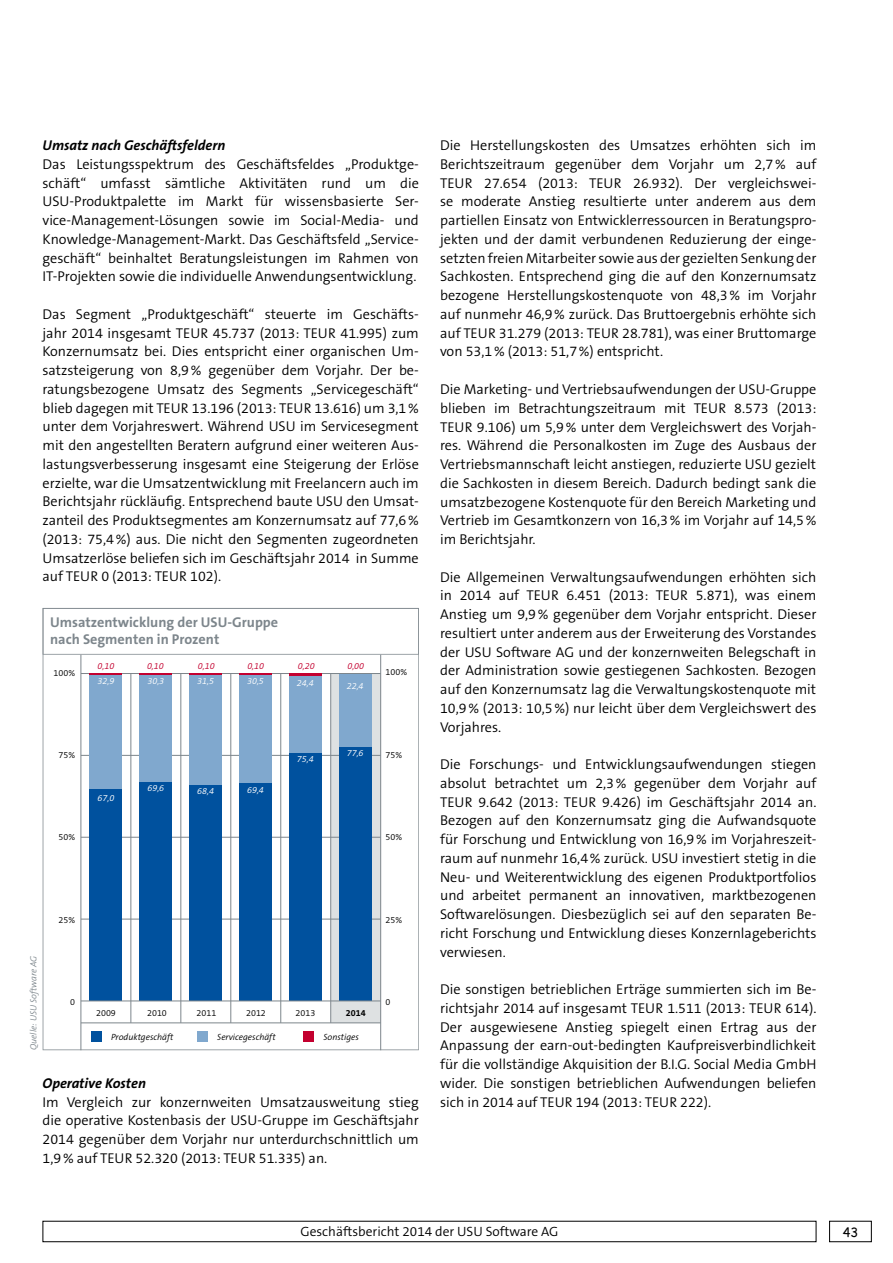
<style>
.page{position:relative;width:893px;height:1263px;background:#fff}
.page>*{position:absolute;margin:0;border:0;box-sizing:border-box;transform-origin:0 0}
.t1{font:300 14.25px/18.8px "The Sans B4";color:#000;text-align:justify}
.t2{font:700 14.25px/17.1px "The Sans B7";color:#7d868c}
.t3{font:italic 700 14.25px "The Sans B7";color:#000}
.t4{font:300 13.5px "The Sans B4";color:#000}
.t5{font:12.75px "Comic Sans MS";color:#000}
.t6{font:300 9px "The Sans B4";color:#000}
.t7{font:italic 300 9px "The Sans B4";color:#fff}
.t8{font:italic 300 9px "The Sans B4";color:#000}
.t9{font:italic 300 9px "The Sans B4";color:#c3002f}
.t10{font:italic 300 9px "The Sans B4";color:#7d868c}
.t11{font:700 9px "The Sans B7";color:#000}
</style>
<div class="page">
<div style="left:43px;top:1221px;width:773px;height:21px;border:1px solid #000"></div>
<div style="left:829px;top:1221px;width:43px;height:21px;border:1px solid #000"></div>
<svg style="left:43px;top:608px;width:376px;height:442px"></svg>
<hr style="left:81px;top:655px;width:1px;height:395px;background:#7d868c">
<hr style="left:130px;top:674px;width:1px;height:349px;background:#7d868c">
<hr style="left:180px;top:674px;width:1px;height:349px;background:#7d868c">
<hr style="left:230px;top:674px;width:1px;height:349px;background:#7d868c">
<hr style="left:280px;top:674px;width:1px;height:349px;background:#7d868c">
<hr style="left:330px;top:674px;width:1px;height:349px;background:#7d868c">
<hr style="left:380px;top:655px;width:1px;height:395px;background:#7d868c">
<div style="left:89px;top:788px;width:33px;height:213px;background:#00519e"></div>
<div style="left:139px;top:782px;width:33px;height:219px;background:#00519e"></div>
<div style="left:189px;top:784px;width:33px;height:217px;background:#00519e"></div>
<div style="left:239px;top:782px;width:33px;height:219px;background:#00519e"></div>
<div style="left:289px;top:753px;width:33px;height:248px;background:#00519e"></div>
<div style="left:339px;top:747px;width:33px;height:254px;background:#00519e"></div>
<div style="left:89px;top:675px;width:33px;height:113px;background:#80a8ce"></div>
<div style="left:139px;top:675px;width:33px;height:107px;background:#80a8ce"></div>
<div style="left:189px;top:675px;width:33px;height:109px;background:#80a8ce"></div>
<div style="left:239px;top:675px;width:33px;height:107px;background:#80a8ce"></div>
<div style="left:289px;top:676px;width:33px;height:77px;background:#80a8ce"></div>
<div style="left:339px;top:674px;width:33px;height:73px;background:#80a8ce"></div>
<hr style="left:89px;top:674px;width:33px;height:1px;background:#c3002f">
<hr style="left:139px;top:674px;width:33px;height:1px;background:#c3002f">
<hr style="left:189px;top:674px;width:33px;height:1px;background:#c3002f">
<hr style="left:239px;top:674px;width:33px;height:1px;background:#c3002f">
<hr style="left:289px;top:674px;width:33px;height:2px;background:#c3002f">
<div style="left:91px;top:1031px;width:11px;height:10px;background:#00519e"></div>
<div style="left:197px;top:1031px;width:11px;height:10px;background:#80a8ce"></div>
<div style="left:304px;top:1031px;width:10px;height:10px;background:#c3002f"></div>
<hr style="left:81px;top:1000px;width:300px;height:1px;background:#7d868c">
<p class="t3" style="left:43px;top:138px;width:184px">Umsatz nach Geschäftsfeldern</p>
<p class="t1" style="left:43px;top:155px;width:378px">Das Leistungsspektrum des Geschäftsfeldes „Produktge&shy;schäft“ umfasst sämtliche Aktivitäten rund um die USU-Produktpalette im Markt für wissensbasierte Ser&shy;vice-Management-Lösungen sowie im Social-Media- und Knowledge-Management-Markt. Das Geschäftsfeld „Service&shy;geschäft“ beinhaltet Beratungsleistungen im Rahmen von IT-Projekten sowie die individuelle Anwendungsentwicklung.</p>
<p class="t1" style="left:43px;top:305px;width:378px">Das Segment „Produktgeschäft“ steuerte im Geschäfts&shy;jahr 2014 insgesamt TEUR 45.737 (2013: TEUR 41.995) zum Konzernumsatz bei. Dies entspricht einer organischen Um&shy;satzsteigerung von 8,9% gegenüber dem Vorjahr. Der be&shy;ratungsbezogene Umsatz des Segments „Servicegeschäft“ blieb dagegen mit TEUR 13.196 (2013: TEUR 13.616) um 3,1% unter dem Vorjahreswert. Während USU im Servicesegment mit den angestellten Beratern aufgrund einer weiteren Aus&shy;lastungsverbesserung insgesamt eine Steigerung der Erlöse erzielte, war die Umsatzentwicklung mit Freelancern auch im Berichtsjahr rückläufig. Entsprechend baute USU den Umsat&shy;zanteil des Produktsegmentes am Konzernumsatz auf 77,6% (2013: 75,4%) aus. Die nicht den Segmenten zugeordneten Umsatzerlöse beliefen sich im Geschäftsjahr 2014 in Summe auf TEUR 0 (2013: TEUR 102).</p>
<p class="t2" style="left:50px;top:614px;width:230px">Umsatzentwicklung der USU-Gruppe nach Segmenten in Prozent</p>
<p class="t6" style="left:54px;top:668px;width:23px">100%</p>
<p class="t9" style="left:98px;top:662px;width:18px">0,10</p>
<p class="t9" style="left:147px;top:662px;width:18px">0,10</p>
<p class="t9" style="left:198px;top:662px;width:18px">0,10</p>
<p class="t9" style="left:247px;top:662px;width:18px">0,10</p>
<p class="t9" style="left:298px;top:662px;width:18px">0,20</p>
<p class="t9" style="left:347px;top:662px;width:18px">0,00</p>
<p class="t7" style="left:147px;top:676px;width:18px">30,3</p>
<p class="t7" style="left:197px;top:676px;width:18px">31,5</p>
<p class="t7" style="left:247px;top:676px;width:18px">30,5</p>
<p class="t7" style="left:297px;top:678px;width:18px">24,4</p>
<p class="t7" style="left:347px;top:681px;width:18px">22,4</p>
<p class="t7" style="left:98px;top:676px;width:18px">32,9</p>
<p class="t6" style="left:386px;top:668px;width:23px">100%</p>
<p class="t6" style="left:59px;top:750px;width:18px">75%</p>
<p class="t6" style="left:59px;top:832px;width:18px">50%</p>
<p class="t7" style="left:98px;top:793px;width:18px">67,0</p>
<p class="t7" style="left:147px;top:783px;width:18px">69,6</p>
<p class="t7" style="left:197px;top:787px;width:18px">68,4</p>
<p class="t7" style="left:247px;top:785px;width:18px">69,4</p>
<p class="t7" style="left:297px;top:754px;width:18px">75,4</p>
<p class="t7" style="left:347px;top:748px;width:18px">77,6</p>
<p class="t6" style="left:386px;top:750px;width:18px">75%</p>
<p class="t6" style="left:386px;top:832px;width:18px">50%</p>
<p class="t10" style="left:29px;top:1050px;width:96px;rotate:-90deg">Quelle: USU Software AG</p>
<p class="t6" style="left:59px;top:915px;width:18px">25%</p>
<p class="t6" style="left:70px;top:997px;width:6px">0</p>
<p class="t6" style="left:386px;top:915px;width:18px">25%</p>
<p class="t6" style="left:96px;top:1008px;width:21px">2009</p>
<p class="t6" style="left:147px;top:1008px;width:21px">2010</p>
<p class="t6" style="left:197px;top:1008px;width:21px">2011</p>
<p class="t6" style="left:246px;top:1008px;width:21px">2012</p>
<p class="t6" style="left:296px;top:1008px;width:21px">2013</p>
<p class="t11" style="left:346px;top:1008px;width:21px">2014</p>
<p class="t8" style="left:111px;top:1032px;width:64px">Produktgeschäft</p>
<p class="t8" style="left:217px;top:1032px;width:60px">Servicegeschäft</p>
<p class="t8" style="left:323px;top:1032px;width:37px">Sonstiges</p>
<p class="t6" style="left:386px;top:997px;width:6px">0</p>
<p class="t3" style="left:43px;top:1075px;width:105px">Operative Kosten</p>
<p class="t1" style="left:43px;top:1093px;width:378px">Im Vergleich zur konzernweiten Umsatzausweitung stieg die operative Kostenbasis der USU-Gruppe im Geschäftsjahr 2014 gegenüber dem Vorjahr nur unterdurchschnittlich um 1,9% auf TEUR 52.320 (2013: TEUR 51.335) an.</p>
<p class="t1" style="left:440px;top:137px;width:378px">Die Herstellungskosten des Umsatzes erhöhten sich im Berichtszeitraum gegenüber dem Vorjahr um 2,7% auf TEUR 27.654 (2013: TEUR 26.932). Der vergleichswei&shy;se moderate Anstieg resultierte unter anderem aus dem partiellen Einsatz von Entwicklerressourcen in Beratungspro&shy;jekten und der damit verbundenen Reduzierung der einge&shy;setzten freien Mitarbeiter sowie aus der gezielten Senkung der Sachkosten. Entsprechend ging die auf den Konzernumsatz bezogene Herstellungskostenquote von 48,3% im Vorjahr auf nunmehr 46,9% zurück. Das Bruttoergebnis erhöhte sich auf TEUR 31.279 (2013: TEUR 28.781), was einer Bruttomarge von 53,1% (2013: 51,7%) entspricht.</p>
<p class="t1" style="left:440px;top:380px;width:378px">Die Marketing- und Vertriebsaufwendungen der USU-Gruppe blieben im Betrachtungszeitraum mit TEUR 8.573 (2013:<br>TEUR 9.106) um 5,9% unter dem Vergleichswert des Vorjah&shy;res. Während die Personalkosten im Zuge des Ausbaus der Vertriebsmannschaft leicht anstiegen, reduzierte USU gezielt die Sachkosten in diesem Bereich. Dadurch bedingt sank die umsatzbezogene Kostenquote für den Bereich Marketing und Vertrieb im Gesamtkonzern von 16,3% im Vorjahr auf 14,5% im Berichtsjahr.</p>
<p class="t1" style="left:440px;top:568px;width:378px">Die Allgemeinen Verwaltungsaufwendungen erhöhten sich in 2014 auf TEUR 6.451 (2013: TEUR 5.871), was einem Anstieg um 9,9% gegenüber dem Vorjahr entspricht. Dieser resultiert unter anderem aus der Erweiterung des Vorstandes der USU Software AG und der konzernweiten Belegschaft in der Administration sowie gestiegenen Sachkosten. Bezogen auf den Konzernumsatz lag die Verwaltungskostenquote mit 10,9% (2013: 10,5%) nur leicht über dem Vergleichswert des Vorjahres.</p>
<p class="t1" style="left:440px;top:755px;width:378px">Die Forschungs- und Entwicklungsaufwendungen stiegen absolut betrachtet um 2,3% gegenüber dem Vorjahr auf TEUR 9.642 (2013: TEUR 9.426) im Geschäftsjahr 2014 an.<br>Bezogen auf den Konzernumsatz ging die Aufwandsquote für Forschung und Entwicklung von 16,9% im Vorjahreszeit&shy;raum auf nunmehr 16,4% zurück. USU investiert stetig in die Neu- und Weiterentwicklung des eigenen Produktportfolios und arbeitet permanent an innovativen, marktbezogenen Softwarelösungen. Diesbezüglich sei auf den separaten Be&shy;richt Forschung und Entwicklung dieses Konzernlageberichts verwiesen.</p>
<p class="t1" style="left:440px;top:980px;width:378px">Die sonstigen betrieblichen Erträge summierten sich im Be&shy;richtsjahr 2014 auf insgesamt TEUR 1.511 (2013: TEUR 614).<br>Der ausgewiesene Anstieg spiegelt einen Ertrag aus der Anpassung der earn-out-bedingten Kaufpreisverbindlichkeit für die vollständige Akquisition der B.I.G. Social Media GmbH wider. Die sonstigen betrieblichen Aufwendungen beliefen sich in 2014 auf TEUR 194 (2013: TEUR 222).</p>
<p class="t4" style="left:300px;top:1225px;width:260px">Geschäftsbericht 2014 der USU Software AG</p>
<p class="t5" style="left:843px;top:1222px;width:17px">43</p>
</div>
